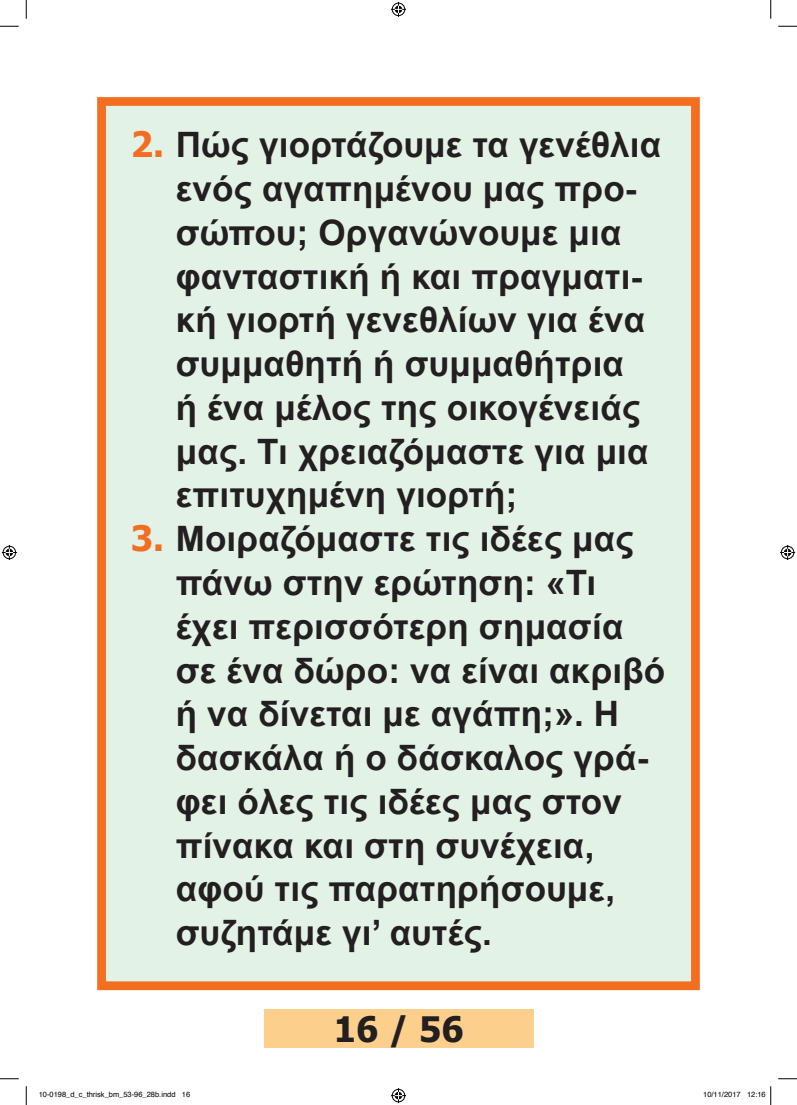
<style>
.page{position:relative;width:797px;height:1105px;background:#fff}
.page>*{position:absolute;margin:0;border:0;box-sizing:border-box;transform-origin:0 0}
.t1{font:700 35px/43.8px "Arial";letter-spacing:.005em;color:#231f20}
.t2{font:700 35px "Tahoma";color:#231f20}
.t3{font:7.5px "Helvetica";color:#000}
.s1{font-family:"Tahoma";color:#f36e21}
</style>
<div class="page">
<div style="left:264px;top:1009px;width:269px;height:39px;background:#fdcf8c"></div>
<div style="left:101px;top:101px;width:594px;height:885px;background:#e3f2e7"></div>
<div style="left:97px;top:97px;width:602px;height:893px;border:9px solid #f36e21"></div>
<svg style="left:0;top:25px;width:19px;height:2px"></svg>
<svg style="left:778px;top:25px;width:19px;height:2px"></svg>
<svg style="left:0;top:1078px;width:19px;height:1px"></svg>
<svg style="left:778px;top:1078px;width:19px;height:1px"></svg>
<svg style="left:25px;top:0;width:2px;height:19px"></svg>
<svg style="left:25px;top:1086px;width:2px;height:19px"></svg>
<svg style="left:770px;top:0;width:1px;height:19px"></svg>
<svg style="left:391px;top:2px;width:15px;height:15px"></svg>
<svg style="left:391px;top:1088px;width:15px;height:15px"></svg>
<svg style="left:2px;top:545px;width:15px;height:15px"></svg>
<svg style="left:780px;top:545px;width:15px;height:15px"></svg>
<svg style="left:770px;top:1086px;width:1px;height:19px"></svg>
<p class="t1" style="left:176px;top:124px;width:487px;text-indent:-45px"><span class="s1">2.</span> Πώς γιορτάζουμε τα γενέθλια ενός αγαπημένου μας προ&shy;σώπου; Οργανώνουμε μια φανταστική ή και πραγματι&shy;κή γιορτή γενεθλίων για ένα συμμαθητή ή συμμαθήτρια<br>ή ένα μέλος της οικογένειάς μας. Τι χρειαζόμαστε για μια επιτυχημένη γιορτή;</p>
<p class="t1" style="left:176px;top:518px;width:491px;text-indent:-45px"><span class="s1">3.</span> Μοιραζόμαστε τις ιδέες μας πάνω στην ερώτηση: «Τι έχει περισσότερη σημασία σε ένα δώρο: να είναι ακριβό ή να δίνεται με αγάπη;». Η δασκάλα ή ο δάσκαλος γρά&shy;φει όλες τις ιδέες μας στον πίνακα και στη συνέχεια, αφού τις παρατηρήσουμε, συζητάμε γι’ αυτές.</p>
<p class="t2" style="left:334px;top:1004px;width:131px">16 / 56</p>
<p class="t3" style="left:39px;top:1089px;width:153px">10-0198_d_c_thrisk_bm_53-96_28b.indd 16</p>
<p class="t3" style="left:703px;top:1089px;width:64px">10/11/2017 12:16</p>
</div>
